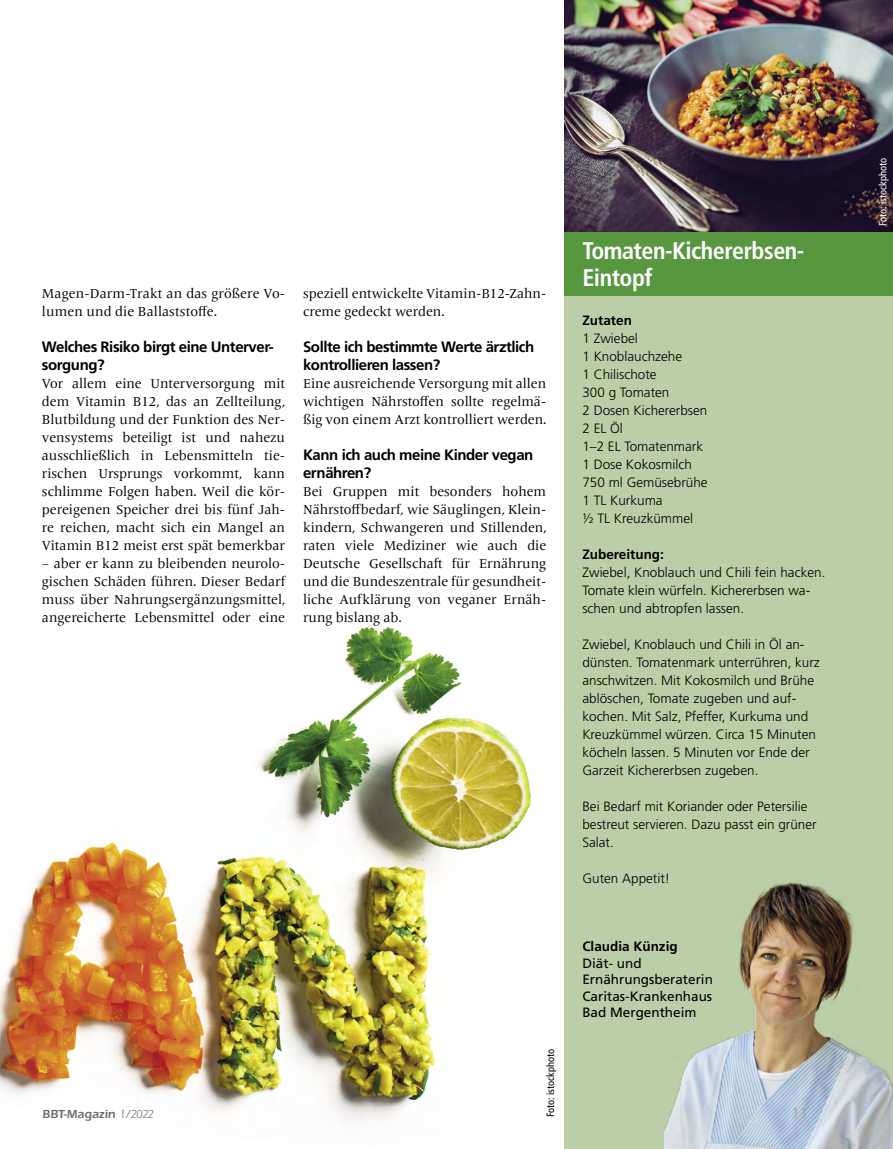
<style>
.page{position:relative;width:893px;height:1149px;background:#fff}
.page>*{position:absolute;margin:0;border:0;box-sizing:border-box;transform-origin:0 0}
.t1{font:700 condensed 24px/27px "Frutiger";letter-spacing:-.02em;color:#fff}
.t2{font:700 15px/18px "Frutiger";letter-spacing:-.03em;color:#000}
.t3{font:15px "Frutiger";color:#adadad}
.t4{font:13.5px/18px "Frutiger Serif LT Pro";color:#000;text-align:justify}
.t5{font:300 13.5px/18px "Frutiger";color:#000}
.t6{font:13.5px/16.5px "Frutiger";color:#000}
.t7{font:700 13.5px "Frutiger";color:#000}
.t8{font:600 12px "ITC Eras LT";color:#6f6f6f}
.t9{font:condensed 10.5px "Frutiger LT Pro";color:#fff}
.t10{font:condensed 10.5px "Frutiger LT Pro";color:#000}
.s1{font-weight:400}
</style>
<div class="page">
<img style="left:0;top:254px;width:565px;height:894px">
<div style="left:565px;top:163px;width:328px;height:985px;background:#bccea7"></div>
<img style="left:565px;top:0;width:328px;height:232px">
<div style="left:565px;top:232px;width:328px;height:64px;background:#569740"></div>
<img style="left:664px;top:882px;width:229px;height:266px">
<p class="t4" style="left:42px;top:284px;width:245px">Magen-Darm-Trakt an das größere Vo&shy;lumen und die Ballaststoffe.</p>
<p class="t2" style="left:42px;top:337px;width:233px">Welches Risiko birgt eine Unterver&shy;sorgung?</p>
<p class="t4" style="left:42px;top:374px;width:245px">Vor allem eine Unterversorgung mit dem Vitamin B12, das an Zellteilung, Blutbildung und der Funktion des Ner&shy;vensystems beteiligt ist und nahezu ausschließlich in Lebensmitteln tie&shy;rischen Ursprungs vorkommt, kann schlimme Folgen haben. Weil die kör&shy;pereigenen Speicher drei bis fünf Jah&shy;re reichen, macht sich ein Mangel an Vitamin B12 meist erst spät bemerkbar</p>
<p class="t4" style="left:42px;top:554px;width:245px">– aber er kann zu bleibenden neurolo&shy;gischen Schäden führen. Dieser Bedarf muss über Nahrungsergänzungsmittel, angereicherte Lebensmittel oder eine</p>
<p class="t4" style="left:303px;top:284px;width:245px">speziell entwickelte Vitamin-B12-Zahn&shy;creme gedeckt werden.</p>
<p class="t2" style="left:303px;top:337px;width:233px">Sollte ich bestimmte Werte ärztlich kontrollieren lassen?</p>
<p class="t4" style="left:303px;top:374px;width:245px">Eine ausreichende Versorgung mit allen wichtigen Nährstoffen sollte regelmä&shy;ßig von einem Arzt kontrolliert werden.</p>
<p class="t2" style="left:303px;top:445px;width:232px">Kann ich auch meine Kinder vegan ernähren?</p>
<p class="t4" style="left:303px;top:482px;width:245px">Bei Gruppen mit besonders hohem Nährstoffbedarf, wie Säuglingen, Klein&shy;kindern, Schwangeren und Stillenden, raten viele Mediziner wie auch die Deutsche Gesellschaft für Ernährung und die Bundeszentrale für gesundheit&shy;liche Aufklärung von veganer Ernäh&shy;rung bislang ab.</p>
<p class="t8" style="left:43px;top:1106px;width:113px">BBT-Magazin <span class="s1">1/2022</span></p>
<p class="t10" style="left:544px;top:1117px;width:70px;rotate:-90deg">Foto: istockphoto</p>
<h1 class="t1" style="left:582px;top:237px;width:223px">Tomaten-Kichererbsen-<br>Eintopf</h1>
<p class="t7" style="left:582px;top:312px;width:51px">Zutaten</p>
<p class="t5" style="left:582px;top:329px;width:127px">1 Zwiebel<br>1 Knoblauchzehe<br>1 Chilischote<br>300 g Tomaten<br>2 Dosen Kichererbsen<br>2 EL Öl<br>1–2 EL Tomatenmark<br>1 Dose Kokosmilch<br>750 ml Gemüsebrühe<br>1 TL Kurkuma<br>½ TL Kreuzkümmel</p>
<p class="t7" style="left:582px;top:546px;width:83px">Zubereitung:</p>
<p class="t5" style="left:582px;top:563px;width:245px">Zwiebel, Knoblauch und Chili fein hacken.<br>Tomate klein würfeln. Kichererbsen wa&shy;schen und abtropfen lassen.</p>
<p class="t5" style="left:582px;top:635px;width:239px">Zwiebel, Knoblauch und Chili in Öl an&shy;dünsten. Tomatenmark unterrühren, kurz anschwitzen. Mit Kokosmilch und Brühe ablöschen, Tomate zugeben und auf&shy;kochen. Mit Salz, Pfeffer, Kurkuma und Kreuzkümmel würzen. Circa 15 Minuten köcheln lassen. 5 Minuten vor Ende der Garzeit Kichererbsen zugeben.</p>
<p class="t5" style="left:582px;top:797px;width:236px">Bei Bedarf mit Koriander oder Petersilie bestreut servieren. Dazu passt ein grüner<br>Salat.</p>
<p class="t5" style="left:582px;top:869px;width:89px">Guten Appetit!</p>
<p class="t7" style="left:582px;top:938px;width:97px">Claudia Künzig</p>
<p class="t6" style="left:582px;top:954px;width:132px">Diät- und<br>Ernährungsberaterin<br>Caritas-Krankenhaus<br>Bad Mergentheim</p>
<p class="t3" style="left:791px;top:1103px;width:18px">11</p>
<p class="t9" style="left:877px;top:226px;width:70px;rotate:-90deg">Foto: istockphoto</p>
</div>
